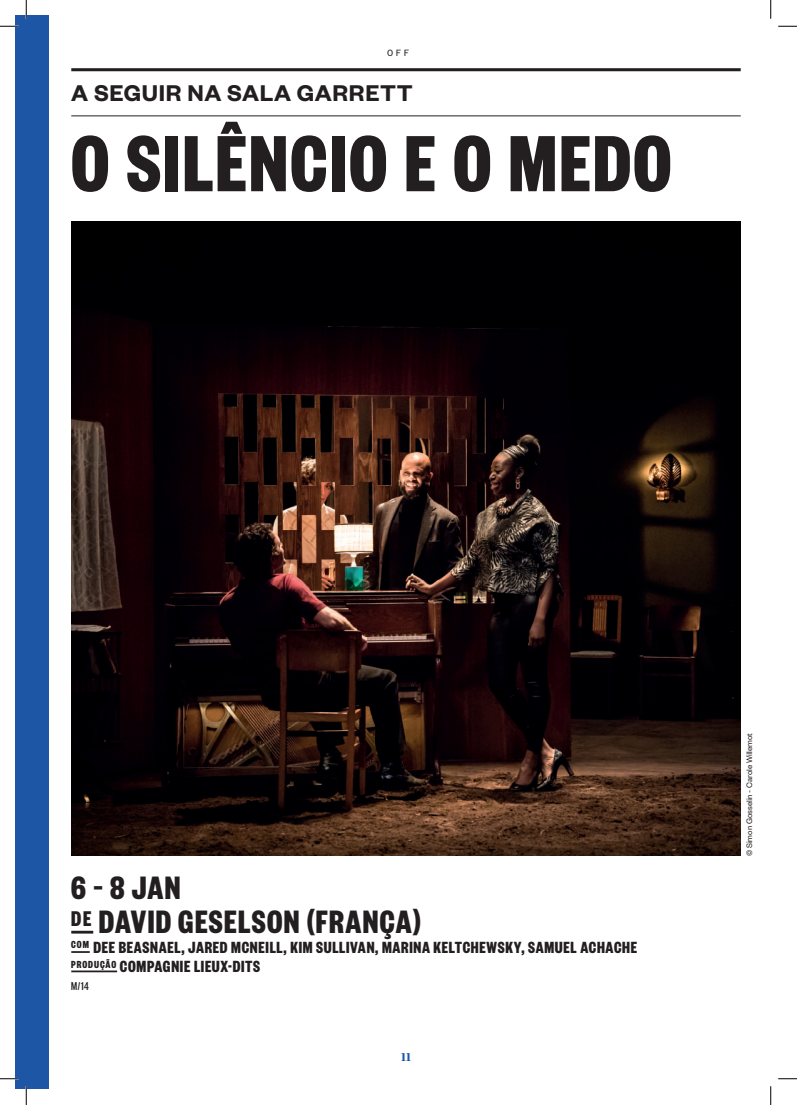
<style>
.page{position:relative;width:797px;height:1105px;background:#fff}
.page>*{position:absolute;margin:0;border:0;box-sizing:border-box;transform-origin:0 0}
.t1{font:700 87.5px "Founders Grotesk X Cond";letter-spacing:.03em;color:#231f20}
.t2{font:700 35.62px "Founders Grotesk X Cond";letter-spacing:.035em;color:#231f20}
.t3{font:600 25px "Founders Grotesk";letter-spacing:.025em;color:#231f20}
.t4{font:700 17.75px/19.4px "Founders Grotesk X Cond";letter-spacing:.04em;color:#231f20}
.t5{font:500 12.5px "Founders Grotesk X Cond";color:#231f20}
.t6{font:900 11.25px "Domaine Text";color:#1e56a6}
.t7{font:10px "Founders Grotesk Mono";color:#231f20}
.t8{font:8.75px "Founders Grotesk";color:#231f20}
</style>
<div class="page">
<hr style="left:71px;top:68px;width:669px;height:3px;background:#231f20">
<hr style="left:71px;top:115px;width:669px;height:1px;background:#231f20">
<img style="left:71px;top:221px;width:669px;height:635px">
<hr style="left:71px;top:931px;width:22px;height:2px;background:#231f20">
<svg style="left:71px;top:951px;width:19px;height:2px"></svg>
<hr style="left:71px;top:970px;width:46px;height:2px;background:#231f20">
<div style="left:16px;top:16px;width:33px;height:1073px;background:#1e56a6"></div>
<svg style="left:0;top:25px;width:19px;height:2px"></svg>
<svg style="left:778px;top:25px;width:19px;height:2px"></svg>
<svg style="left:0;top:1078px;width:19px;height:1px"></svg>
<svg style="left:778px;top:1078px;width:19px;height:1px"></svg>
<svg style="left:25px;top:0;width:2px;height:19px"></svg>
<svg style="left:25px;top:1086px;width:2px;height:19px"></svg>
<svg style="left:770px;top:0;width:1px;height:19px"></svg>
<svg style="left:770px;top:1086px;width:1px;height:19px"></svg>
<p class="t7" style="left:387px;top:48px;width:24px">OFF</p>
<h3 class="t3" style="left:71px;top:77px;width:343px">A SEGUIR NA SALA GARRETT</h3>
<h1 class="t1" style="left:71px;top:109px;width:601px">O SILÊNCIO E O MEDO</h1>
<h2 class="t2" style="left:71px;top:865px;width:111px">6–8 JAN</h2>
<h2 class="t2" style="left:71px;top:900px;width:351px"><sup>DE</sup> DAVID GESELSON (FRANÇA)</h2>
<p class="t4" style="left:71px;top:936px;width:567px"><sup>COM</sup> DEE BEASNAEL, JARED MCNEILL, KIM SULLIVAN, MARINA KELTCHEWSKY, SAMUEL ACHACHE<br><sup>PRODUÇÃO</sup> COMPAGNIE LIEUX-DITS</p>
<p class="t5" style="left:71px;top:978px;width:19px">M/14</p>
<p class="t6" style="left:401px;top:1050px;width:11px">11</p>
<p class="t8" style="left:744px;top:856px;width:125px;rotate:-90deg">© Simon Gosselin - Carole Willemot</p>
</div>
